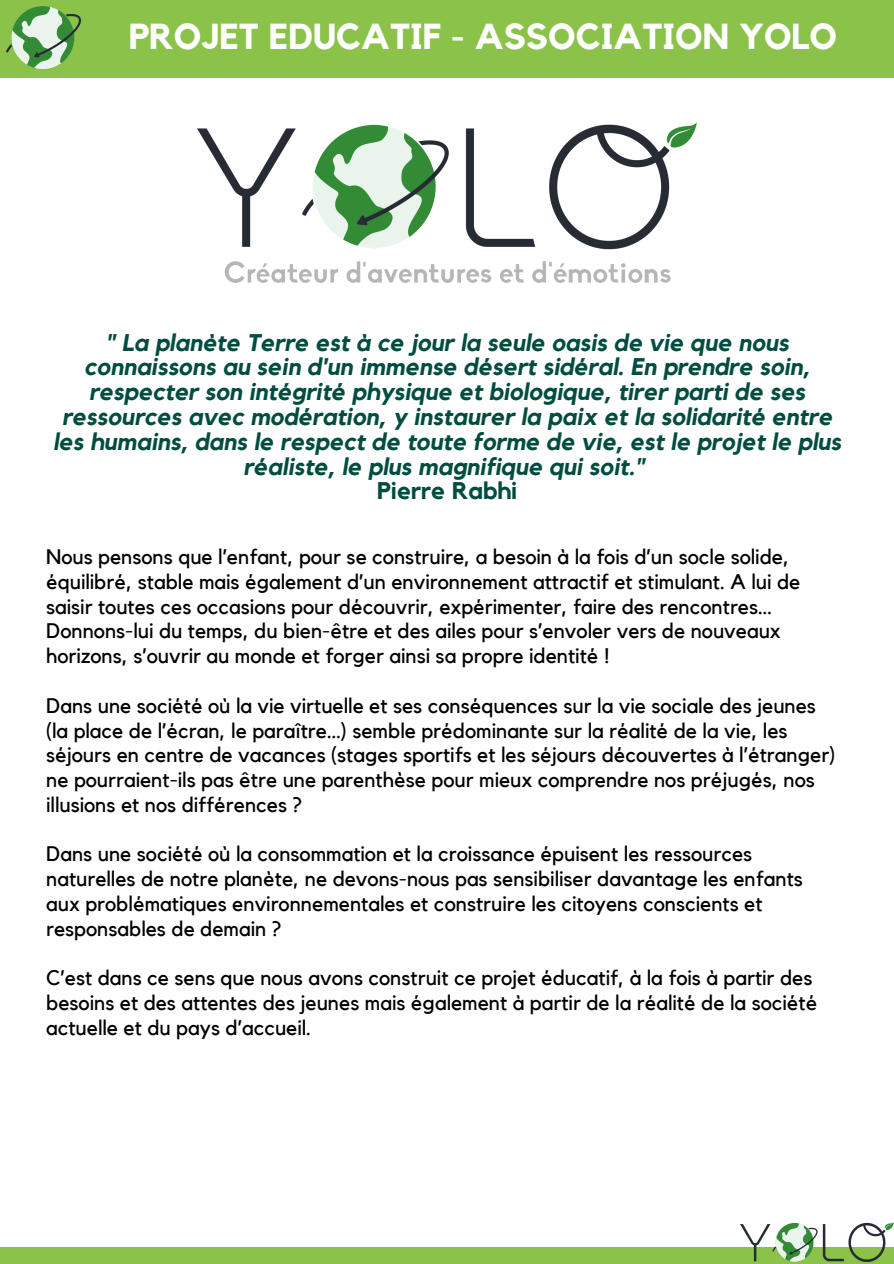
<style>
.page{position:relative;width:894px;height:1264px;background:#fff}
.page>*{position:absolute;margin:0;border:0;box-sizing:border-box;transform-origin:0 0}
.t1{font:700 36px "Kollektif";color:#fff}
.t2{font:italic 700 24px/24.8px "Kollektif";color:#004d40;text-align:center}
.t3{font:700 24px "Kollektif";color:#004d40}
.t4{font:21px/24.8px "Kollektif";color:#000}
</style>
<div class="page">
<div style="left:0;top:0;width:893px;height:78px;background:#8bc34a"></div>
<div style="left:0;top:1246px;width:893px;height:17px;background:#8bc34a"></div>
<img style="left:6px;top:7px;width:75px;height:62px">
<img style="left:740px;top:1222px;width:153px;height:39px">
<img style="left:198px;top:124px;width:497px;height:158px">
<p class="t1" style="left:129px;top:20px;width:709px">PROJET EDUCATIF - ASSOCIATION YOLO</p>
<p class="t2" style="left:53px;top:331px;width:789px">" La planète Terre est à ce jour la seule oasis de vie que nous connaissons au sein d'un immense désert sidéral. En prendre soin, respecter son intégrité physique et biologique, tirer parti de ses ressources avec modération, y instaurer la paix et la solidarité entre les humains, dans le respect de toute forme de vie, est le projet le plus réaliste, le plus magnifique qui soit."</p>
<p class="t3" style="left:377px;top:480px;width:141px">Pierre Rabhi</p>
<p class="t4" style="left:46px;top:545px;width:755px">Nous pensons que l’enfant, pour se construire, a besoin à la fois d’un socle solide, équilibré, stable mais également d’un environnement attractif et stimulant. A lui de saisir toutes ces occasions pour découvrir, expérimenter, faire des rencontres… Donnons-lui du temps, du bien-être et des ailes pour s’envoler vers de nouveaux horizons, s’ouvrir au monde et forger ainsi sa propre identité !</p>
<p class="t4" style="left:46px;top:694px;width:790px">Dans une société où la vie virtuelle et ses conséquences sur la vie sociale des jeunes (la place de l’écran, le paraître…) semble prédominante sur la réalité de la vie, les séjours en centre de vacances (stages sportifs et les séjours découvertes à l’étranger) ne pourraient-ils pas être une parenthèse pour mieux comprendre nos préjugés, nos illusions et nos différences ?</p>
<p class="t4" style="left:46px;top:842px;width:758px">Dans une société où la consommation et la croissance épuisent les ressources naturelles de notre planète, ne devons-nous pas sensibiliser davantage les enfants aux problématiques environnementales et construire les citoyens conscients et responsables de demain ?</p>
<p class="t4" style="left:46px;top:966px;width:772px">C’est dans ce sens que nous avons construit ce projet éducatif, à la fois à partir des besoins et des attentes des jeunes mais également à partir de la réalité de la société actuelle et du pays d’accueil.</p>
</div>
